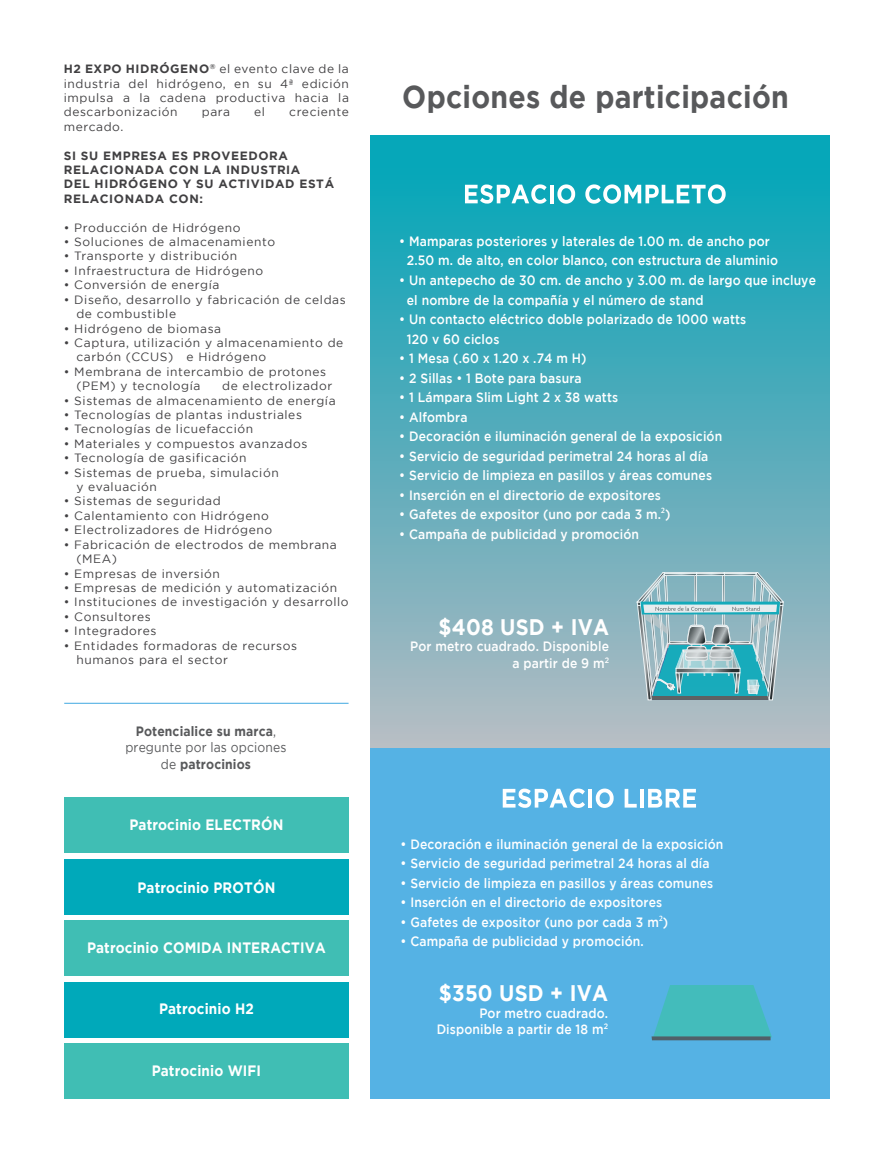
<style>
.page{position:relative;width:895px;height:1149px;background:#fff}
.page>*{position:absolute;margin:0;border:0;box-sizing:border-box;transform-origin:0 0}
.t1{font:700 31.5px "Gotham";letter-spacing:.01em;color:#58595b;scale:.9 1}
.t2{font:700 22.5px "Gotham";letter-spacing:.01em;color:#fff;scale:.9 1}
.t3{font:700 15px "Gotham";letter-spacing:.01em;color:#fff;scale:.9 1}
.t4{font:500 13.5px/19.5px "Gotham";letter-spacing:.01em;color:#fff;scale:.9 1}
.t5{font:700 13.5px/16.2px "Gotham";letter-spacing:.01em;color:#58595b;text-align:center;scale:.9 1}
.t6{font:12px/14.4px "Gotham";letter-spacing:.05em;color:#414042}
.t7{font:700 12px/14.4px "Gotham";letter-spacing:.05em;color:#414042}
.s1{font-weight:700}
.s2{font-weight:400}
.s3{font-family:"Myriad Pro";font-weight:400}
</style>
<div class="page">
<div style="left:370px;top:135px;width:459px;height:613px;background:linear-gradient(to bottom,#00a3b7,#b4b9c2)"></div>
<div style="left:370px;top:748px;width:459px;height:350px;background:#55b2e4"></div>
<svg style="left:465px;top:184px;width:82px;height:19px"></svg>
<hr style="left:550px;top:185px;width:4px;height:18px;background:#fff">
<svg style="left:557px;top:184px;width:18px;height:19px"></svg>
<svg style="left:585px;top:184px;width:141px;height:19px"></svg>
<svg style="left:637px;top:572px;width:147px;height:128px;background:#87b8c1"></svg>
<div style="left:676px;top:668px;width:64px;height:4px;border:1px solid #fff"></div>
<svg style="left:503px;top:788px;width:82px;height:19px"></svg>
<hr style="left:588px;top:788px;width:4px;height:19px;background:#fff">
<svg style="left:596px;top:788px;width:18px;height:19px"></svg>
<svg style="left:624px;top:788px;width:13px;height:19px"></svg>
<hr style="left:640px;top:788px;width:3px;height:19px;background:#fff">
<svg style="left:648px;top:788px;width:48px;height:19px"></svg>
<svg style="left:653px;top:985px;width:119px;height:52px"></svg>
<hr style="left:651px;top:1036px;width:119px;height:3px;background:#505252">
<div style="left:64px;top:920px;width:284px;height:55px;background:#40beb4"></div>
<div style="left:64px;top:1043px;width:284px;height:55px;background:#40beb4"></div>
<div style="left:64px;top:982px;width:284px;height:55px;background:#00a9ba"></div>
<div style="left:64px;top:797px;width:284px;height:55px;background:#40beb4"></div>
<div style="left:64px;top:859px;width:284px;height:55px;background:#00a9ba"></div>
<hr style="left:64px;top:702px;width:284px;height:1px;background:#55b2e4">
<p class="t6" style="left:64px;top:61px;width:287px;text-align:justify"><span class="s1">H2 EXPO HIDRÓGENO</span><sup>®</sup> el evento clave de la industria del hidrógeno, en su 4ª edición impulsa a la cadena productiva hacia la descarbonización</p>
<p class="t6" style="left:202px;top:105px;width:30px">para</p>
<p class="t6" style="left:254px;top:105px;width:12px">el</p>
<p class="t6" style="left:289px;top:105px;width:61px">creciente</p>
<p class="t6" style="left:64px;top:119px;width:61px">mercado.</p>
<p class="t7" style="left:64px;top:148px;width:272px">SI SU EMPRESA ES PROVEEDORA<br>RELACIONADA CON LA INDUSTRIA<br>DEL HIDRÓGENO Y SU ACTIVIDAD ESTÁ<br>RELACIONADA CON:</p>
<p class="t6" style="left:64px;top:220px;width:178px">• Producción de Hidrógeno</p>
<p class="t6" style="left:64px;top:234px;width:213px">• Soluciones de almacenamiento</p>
<p class="t6" style="left:64px;top:249px;width:175px">• Transporte y distribución</p>
<p class="t6" style="left:64px;top:263px;width:201px">• Infraestructura de Hidrógeno</p>
<p class="t6" style="left:64px;top:277px;width:157px">• Conversión de energía</p>
<p class="t6" style="left:76px;top:292px;width:271px;text-indent:-13px">• Diseño, desarrollo y fabricación de celdas de combustible</p>
<p class="t6" style="left:64px;top:321px;width:159px">• Hidrógeno de biomasa</p>
<p class="t6" style="left:76px;top:335px;width:268px;text-indent:-13px">• Captura, utilización y almacenamiento de carbón (CCUS) e Hidrógeno</p>
<p class="t6" style="left:76px;top:364px;width:251px;text-indent:-13px">• Membrana de intercambio de protones (PEM) y tecnología</p>
<p class="t6" style="left:222px;top:378px;width:112px">de electrolizador</p>
<p class="t6" style="left:64px;top:393px;width:273px">• Sistemas de almacenamiento de energía</p>
<p class="t6" style="left:64px;top:407px;width:240px">• Tecnologías de plantas industriales</p>
<p class="t6" style="left:64px;top:421px;width:191px">• Tecnologías de licuefacción</p>
<p class="t6" style="left:64px;top:436px;width:245px">• Materiales y compuestos avanzados</p>
<p class="t6" style="left:64px;top:450px;width:184px">• Tecnología de gasificación</p>
<p class="t6" style="left:76px;top:465px;width:204px;text-indent:-13px">• Sistemas de prueba, simulación y evaluación</p>
<p class="t6" style="left:64px;top:493px;width:158px">• Sistemas de seguridad</p>
<p class="t6" style="left:64px;top:508px;width:206px">• Calentamiento con Hidrógeno</p>
<p class="t6" style="left:64px;top:522px;width:210px">• Electrolizadores de Hidrógeno</p>
<p class="t6" style="left:76px;top:537px;width:262px;text-indent:-13px">• Fabricación de electrodos de membrana (MEA)</p>
<p class="t6" style="left:64px;top:565px;width:158px">• Empresas de inversión</p>
<p class="t6" style="left:64px;top:580px;width:275px">• Empresas de medición y automatización</p>
<p class="t6" style="left:64px;top:594px;width:286px">• Instituciones de investigación y desarrollo</p>
<p class="t6" style="left:64px;top:609px;width:89px">• Consultores</p>
<p class="t6" style="left:64px;top:623px;width:94px">• Integradores</p>
<p class="t6" style="left:76px;top:637px;width:222px;text-indent:-13px">• Entidades formadoras de recursos humanos para el sector</p>
<p class="t5" style="left:125px;top:722px;width:180px">Potencialice su marca<span class="s2">, pregunte por las opciones de</span> patrocinios</p>
<p class="t3" style="left:129px;top:815px;width:173px">Patrocinio ELECTRÓN</p>
<p class="t3" style="left:137px;top:878px;width:155px">Patrocinio PROTÓN</p>
<p class="t3" style="left:87px;top:938px;width:267px">Patrocinio COMIDA INTERACTIVA</p>
<p class="t3" style="left:159px;top:999px;width:107px">Patrocinio H2</p>
<p class="t3" style="left:152px;top:1061px;width:123px">Patrocinio WIFI</p>
<h1 class="t1" style="left:402px;top:79px;width:431px">Opciones de participación</h1>
<p class="t4" style="left:407px;top:231px;width:414px;text-indent:-8px">• Mamparas posteriores y laterales de 1.00 m. de ancho por<br>2.50 m. de alto, en color blanco, con estructura de aluminio</p>
<p class="t4" style="left:407px;top:270px;width:456px;text-indent:-8px">• Un antepecho de 30 cm. de ancho y 3.00 m. de largo que incluye el nombre de la compañía y el número de stand</p>
<p class="t4" style="left:407px;top:309px;width:379px;text-indent:-8px">• Un contacto eléctrico doble polarizado de 1000 watts<br>120 v 60 ciclos</p>
<p class="t4" style="left:399px;top:348px;width:209px">• 1 Mesa (.60 x 1.20 x .74 m H)</p>
<p class="t4" style="left:399px;top:367px;width:204px">• 2 Sillas • 1 Bote para basura</p>
<p class="t4" style="left:399px;top:387px;width:245px">• 1 Lámpara Slim Light 2 x 38 watts</p>
<p class="t4" style="left:399px;top:406px;width:77px">• Alfombra</p>
<p class="t4" style="left:399px;top:426px;width:360px">• Decoración e iluminación general de la exposición</p>
<p class="t4" style="left:399px;top:445px;width:345px">• Servicio de seguridad perimetral 24 horas al día</p>
<p class="t4" style="left:399px;top:465px;width:349px">• Servicio de limpieza en pasillos y áreas comunes</p>
<p class="t4" style="left:399px;top:484px;width:292px">• Inserción en el directorio de expositores</p>
<p class="t4" style="left:399px;top:504px;width:303px">• Gafetes de expositor (uno por cada 3 m.<span class="s3">²</span>)</p>
<p class="t4" style="left:399px;top:523px;width:268px">• Campaña de publicidad y promoción</p>
<h2 class="t2" style="left:438px;top:614px;width:191px">$408 USD + IVA</h2>
<p class="t4" style="left:410px;top:638px;width:222px;line-height:16.2px;text-align:right">Por metro cuadrado. Disponible a partir de 9 m<sup>2</sup></p>
<p class="t4" style="left:400px;top:833px;width:360px">• Decoración e iluminación general de la exposición</p>
<p class="t4" style="left:400px;top:853px;width:345px">• Servicio de seguridad perimetral 24 horas al día</p>
<p class="t4" style="left:400px;top:872px;width:349px">• Servicio de limpieza en pasillos y áreas comunes</p>
<p class="t4" style="left:400px;top:892px;width:292px">• Inserción en el directorio de expositores</p>
<p class="t4" style="left:400px;top:911px;width:299px">• Gafetes de expositor (uno por cada 3 m<span class="s3">²</span>)</p>
<p class="t4" style="left:400px;top:931px;width:272px">• Campaña de publicidad y promoción.</p>
<h2 class="t2" style="left:439px;top:980px;width:189px">$350 USD + IVA</h2>
<p class="t4" style="left:437px;top:1004px;width:192px;line-height:16.2px;text-align:right">Por metro cuadrado.<br>Disponible a partir de 18 m<sup>2</sup></p>
</div>
